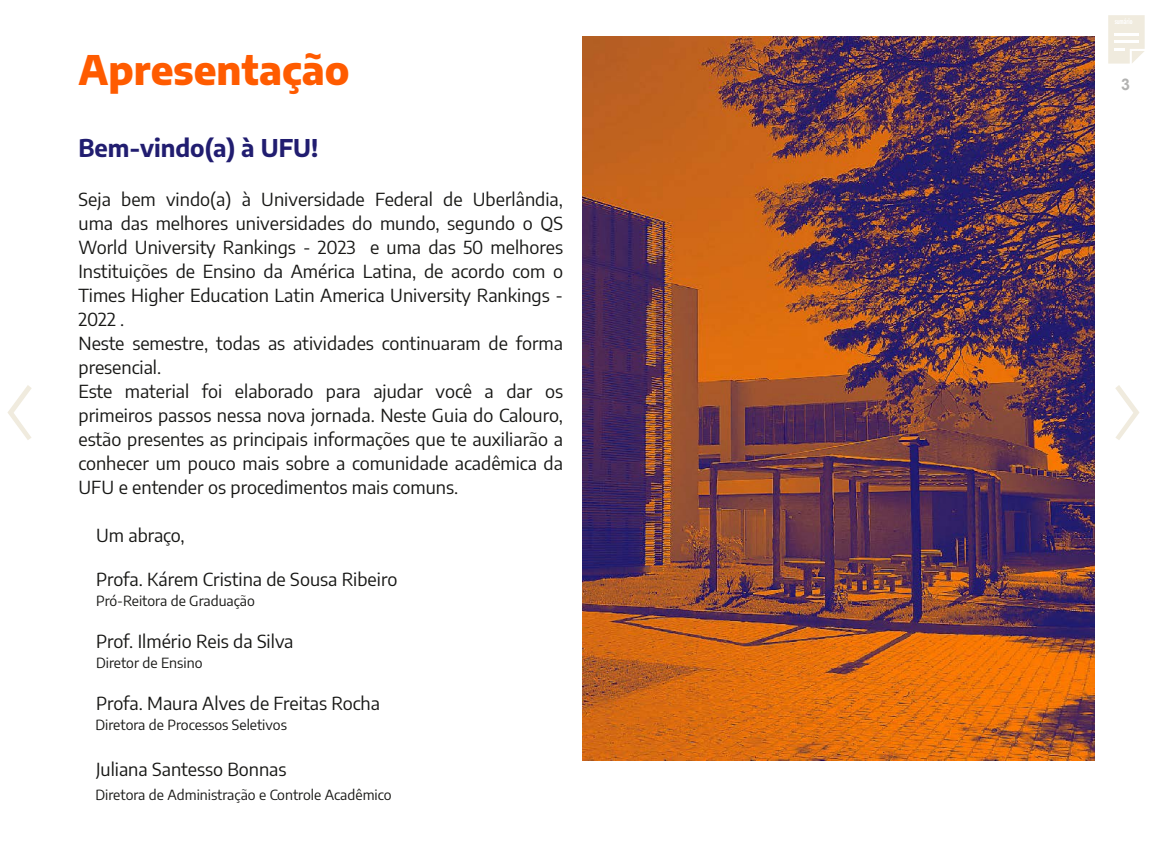
<style>
.page{position:relative;width:1152px;height:865px;background:#fff}
.page>*{position:absolute;margin:0;border:0;box-sizing:border-box;transform-origin:0 0}
.t1{font:800 40px "Encode Sans";color:#ff5b00}
.t2{font:700 24px "Encode Sans";color:#211d70}
.t3{font:18px/24px "Encode Sans";color:#171715}
.t4{font:700 16px "Arial";color:#b2b2b1}
.t5{font:14px "Encode Sans";color:#171715}
.t6{font:700 7px "Encode Sans Condensed";letter-spacing:.01em;color:#fff;scale:.77 1}
</style>
<div class="page">
<svg style="left:1115px;top:385px;width:24px;height:55px"></svg>
<svg style="left:7px;top:385px;width:25px;height:55px"></svg>
<svg style="left:1108px;top:15px;width:37px;height:49px"></svg>
<img style="left:583px;top:37px;width:511px;height:723px">
<h1 class="t1" style="left:79px;top:44px;width:273px">Apresentação</h1>
<h2 class="t2" style="left:79px;top:133px;width:241px">Bem-vindo(a) à UFU!</h2>
<p class="t3" style="left:79px;top:186px;width:486px">Seja bem vindo(a) à Universidade Federal de Uberlândia, uma das melhores universidades do mundo, segundo o QS World University Rankings - 2023 e uma das 50 melhores Instituições de Ensino da América Latina, de acordo com o Times Higher Education Latin America University Rankings - 2022 .<br>Neste semestre, todas as atividades continuaram de forma presencial.<br>Este material foi elaborado para ajudar você a dar os primeiros passos nessa nova jornada. Neste Guia do Calouro, estão presentes as principais informações que te auxiliarão a conhecer um pouco mais sobre a comunidade acadêmica da UFU e entender os procedimentos mais comuns.</p>
<p class="t3" style="left:96px;top:522px;width:90px">Um abraço,</p>
<p class="t3" style="left:96px;top:566px;width:303px">Profa. Kárem Cristina de Sousa Ribeiro</p>
<p class="t5" style="left:96px;top:591px;width:160px">Pró-Reitora de Graduação</p>
<p class="t3" style="left:96px;top:628px;width:199px">Prof. Ilmério Reis da Silva</p>
<p class="t5" style="left:96px;top:653px;width:108px">Diretor de Ensino</p>
<p class="t3" style="left:96px;top:690px;width:286px">Profa. Maura Alves de Freitas Rocha</p>
<p class="t5" style="left:96px;top:715px;width:193px">Diretora de Processos Seletivos</p>
<p class="t3" style="left:96px;top:756px;width:192px">Juliana Santesso Bonnas</p>
<p class="t5" style="left:96px;top:785px;width:298px">Diretora de Administração e Controle Acadêmico</p>
<p class="t6" style="left:1115px;top:17px;width:25px">sumário</p>
<p class="t4" style="left:1121px;top:75px;width:10px">3</p>
</div>
